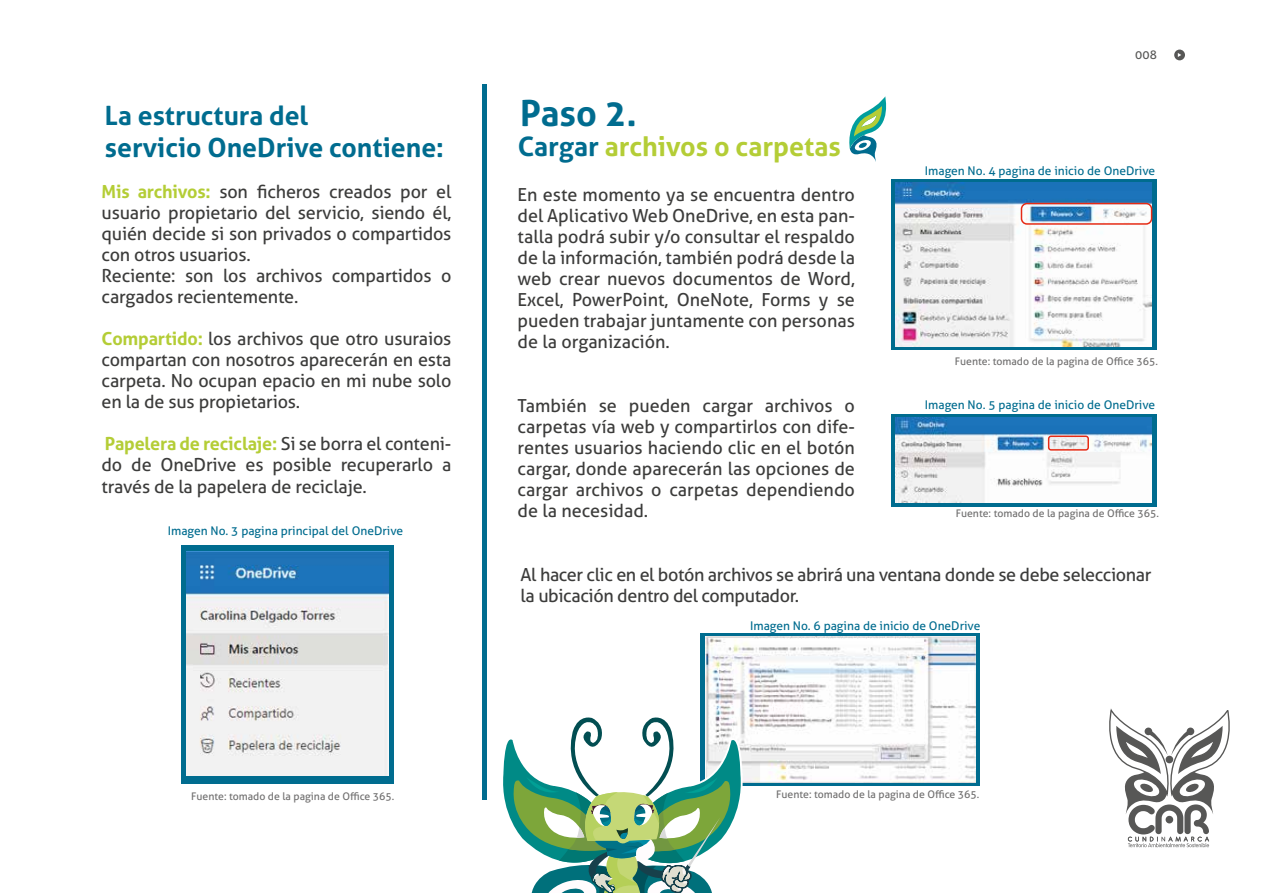
<style>
.page{position:relative;width:1263px;height:893px;background:#fff}
.page>*{position:absolute;margin:0;border:0;box-sizing:border-box;transform-origin:0 0}
.t1{font:700 36px "Aller";color:#006c8f}
.t2{font:700 26.85px "Aller";color:#b4cd36}
.t3{font:700 26.55px/31.8px "Aller";color:#006c8f}
.t4{font:18px/21px "Aller";letter-spacing:-.01em;color:#3c3c3b;text-align:justify}
.t5{font:12px "Aller";color:#006c8f}
.t6{font:12px "Aller";color:#575756}
.t7{font:10.5px "Aller";color:#706f6f}
.s1{font-weight:700;color:#b4cd36}
.s2{color:#006c8f}
</style>
<div class="page">
<svg style="left:891px;top:179px;width:265px;height:170px;background:#28819f"></svg>
<svg style="left:891px;top:414px;width:265px;height:92px;background:#1e7c9b"></svg>
<div style="left:700px;top:633px;width:280px;height:152px;background:linear-gradient(to right,#006c8f,#006c8f)"></div>
<div style="left:181px;top:545px;width:213px;height:239px;background:#006c8f"></div>
<svg style="left:1174px;top:50px;width:11px;height:10px"></svg>
<svg style="left:1109px;top:709px;width:121px;height:138px"></svg>
<img style="left:186px;top:552px;width:203px;height:223px">
<svg style="left:849px;top:96px;width:38px;height:66px"></svg>
<div style="left:482px;top:84px;width:5px;height:716px;background:#006c8f"></div>
<img style="left:896px;top:182px;width:255px;height:164px">
<img style="left:896px;top:417px;width:256px;height:85px">
<img style="left:705px;top:637px;width:270px;height:145px">
<div style="left:1021px;top:203px;width:131px;height:22px;border:2px solid #e52b15;border-radius:6px"></div>
<div style="left:1048px;top:436px;width:41px;height:15px;border:2px solid #e52b15;border-radius:2px"></div>
<svg style="left:503px;top:713px;width:241px;height:179px"></svg>
<h3 class="t3" style="left:105px;top:100px;width:340px">La estructura del<br>servicio OneDrive contiene:</h3>
<p class="t4" style="left:102px;top:181px;width:351px;text-align:left"><span class="s1">Mis archivos:</span> son ficheros creados por el usuario propietario del servicio, siendo él, quién decide si son privados o compartidos con otros usuarios.<br>Reciente: son los archivos compartidos o cargados recientemente.</p>
<p class="t4" style="left:102px;top:329px;width:351px"><span class="s1">Compartido:</span> los archivos que otro usuraios compartan con nosotros aparecerán en esta carpeta. No ocupan epacio en mi nube solo en la de sus propietarios.</p>
<p class="t4" style="left:102px;top:434px;width:351px"><span class="s1">Papelera de reciclaje:</span> Si se borra el conteni&shy;do de OneDrive es posible recuperarlo a través de la papelera de reciclaje.</p>
<p class="t5" style="left:168px;top:524px;width:237px">Imagen No. 3 pagina principal del OneDrive</p>
<p class="t7" style="left:191px;top:790px;width:205px">Fuente: tomado de la pagina de Office 365.</p>
<h1 class="t1" style="left:520px;top:91px;width:118px">Paso 2.</h1>
<h2 class="t2" style="left:518px;top:130px;width:325px"><span class="s2">Cargar</span> archivos o carpetas</h2>
<p class="t4" style="left:518px;top:184px;width:339px">En este momento ya se encuentra dentro del Aplicativo Web OneDrive, en esta pan&shy;talla podrá subir y/o consultar el respaldo de la información, también podrá desde la web crear nuevos documentos de Word, Excel, PowerPoint, OneNote, Forms y se pueden trabajar juntamente con personas de la organización.</p>
<p class="t4" style="left:518px;top:395px;width:339px">También se pueden cargar archivos o carpetas vía web y compartirlos con dife&shy;rentes usuarios haciendo clic en el botón cargar, donde aparecerán las opciones de cargar archivos o carpetas dependiendo de la necesidad.</p>
<p class="t6" style="left:1135px;top:47px;width:23px">008</p>
<p class="t5" style="left:925px;top:163px;width:232px">Imagen No. 4 pagina de inicio de OneDrive</p>
<p class="t7" style="left:955px;top:355px;width:205px">Fuente: tomado de la pagina de Office 365.</p>
<p class="t5" style="left:925px;top:397px;width:232px">Imagen No. 5 pagina de inicio de OneDrive</p>
<p class="t7" style="left:956px;top:507px;width:205px">Fuente: tomado de la pagina de Office 365.</p>
<p class="t4" style="left:521px;top:564px;width:632px">Al hacer clic en el botón archivos se abrirá una ventana donde se debe seleccionar la ubicación dentro del computador.</p>
<p class="t5" style="left:750px;top:618px;width:232px">Imagen No. 6 pagina de inicio de OneDrive</p>
<p class="t7" style="left:776px;top:788px;width:205px">Fuente: tomado de la pagina de Office 365.</p>
</div>
